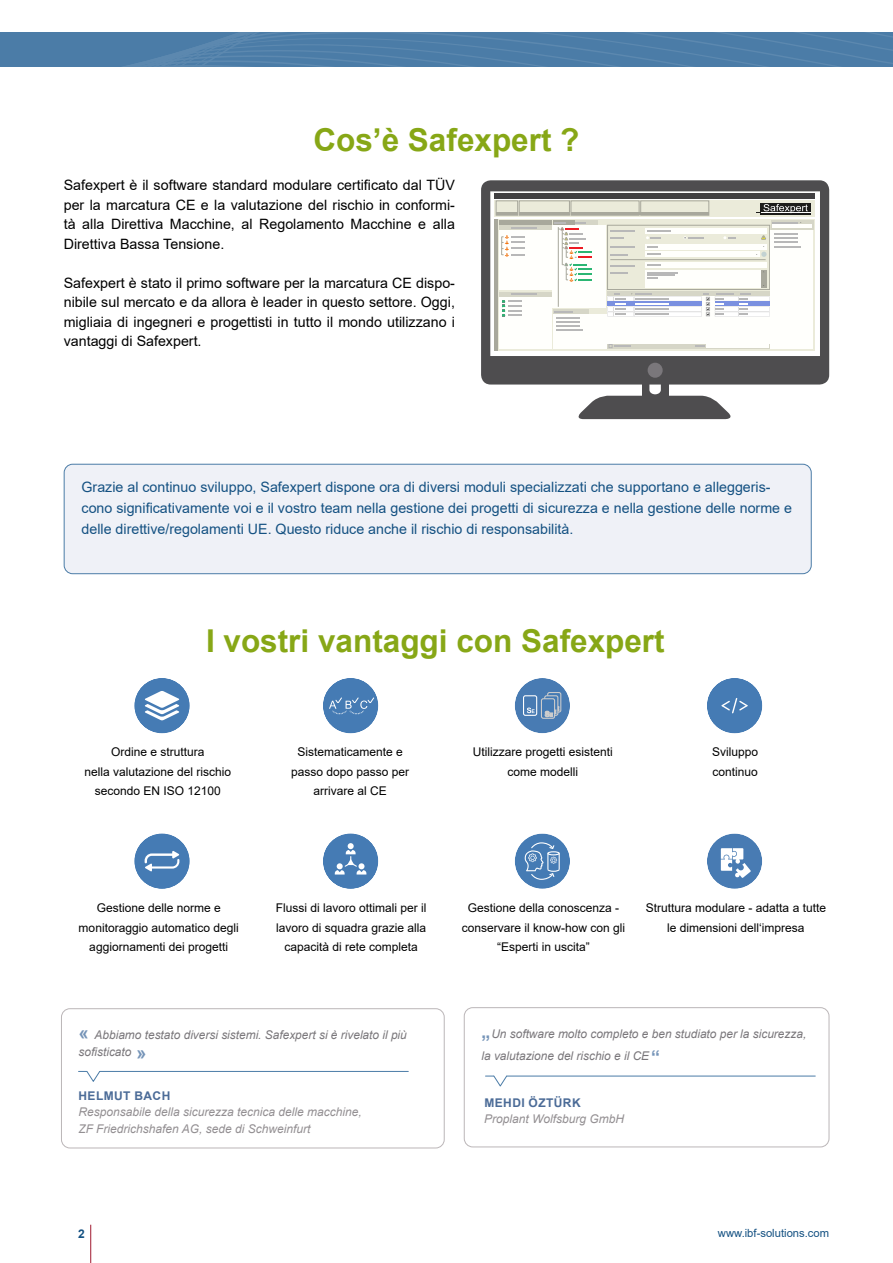
<style>
.page{position:relative;width:893px;height:1263px;background:#fff}
.page>*{position:absolute;margin:0;border:0;box-sizing:border-box;transform-origin:0 0}
.t1{font:700 31.5px "Arial";color:#87a716}
.t2{font:14.25px/19.5px "Arial";color:#000;text-align:justify}
.t3{font:14.25px/21px "Arial";color:#145182}
.t4{font:12px/19.5px "Arial";color:#000;text-align:center}
.t5{font:italic 12px/16.5px "Arial";color:#7a777b}
.t6{font:italic 12px/16.5px "Arial";color:#938f92}
.t7{font:700 12px "Arial";letter-spacing:.035em;color:#4b6b97}
.t8{font:700 12px "Arial";color:#145182}
.t9{font:11.25px "Arial";color:#145182}
.s1{font-weight:700;font-style:normal;font-size:18px;color:#7594b8}
</style>
<div class="page">
<hr style="left:90px;top:1225px;width:1px;height:38px;background:#a11930">
<svg style="left:0;top:32px;width:893px;height:35px"></svg>
<div style="left:61px;top:1008px;width:383px;height:140px;border:1px solid #bbb6b8;border-radius:9px"></div>
<hr style="left:100px;top:1071px;width:308px;height:1px;background:#4b7ca7">
<svg style="left:79px;top:1071px;width:21px;height:11px"></svg>
<div style="left:64px;top:464px;width:747px;height:110px;background:#eff1f7;border-radius:9px"></div>
<div style="left:64px;top:464px;width:748px;height:110px;border:1px solid #4b7ca7;border-radius:9px"></div>
<svg style="left:574px;top:384px;width:161px;height:35px"></svg>
<svg style="left:481px;top:180px;width:348px;height:204px;fill:#4e4d4f"></svg>
<div style="left:648px;top:363px;width:15px;height:15px;background:#7a777b;border-radius:50%"></div>
<div style="left:494px;top:219px;width:321px;height:131px;background:#ebebda"></div>
<div style="left:494px;top:200px;width:321px;height:17px;background:#ebebda"></div>
<div style="left:494px;top:193px;width:321px;height:6px;background:#414042"></div>
<div style="left:499px;top:225px;width:53px;height:65px;background:#fffffc"></div>
<div style="left:553px;top:225px;width:53px;height:82px;background:#fffffc"></div>
<div style="left:607px;top:296px;width:163px;height:48px;background:#fffffc"></div>
<div style="left:607px;top:225px;width:163px;height:65px;border:1px solid #a8a89c"></div>
<div style="left:553px;top:314px;width:53px;height:35px;background:#fffffc"></div>
<div style="left:499px;top:225px;width:10px;height:5px;background:#d6d6c7"></div>
<div style="left:510px;top:225px;width:42px;height:5px;background:#d6d6c7"></div>
<div style="left:574px;top:220px;width:24px;height:5px;background:#d6d6c7"></div>
<div style="left:553px;top:309px;width:35px;height:5px;background:#d6d6c7"></div>
<hr style="left:511px;top:227px;width:25px;height:2px;background:#b8b8b8">
<div style="left:771px;top:230px;width:42px;height:118px;background:#fffffc"></div>
<div style="left:771px;top:220px;width:42px;height:9px;background:#d6d6c7"></div>
<hr style="left:772px;top:222px;width:25px;height:2px;background:#b8b8b8">
<div style="left:499px;top:297px;width:53px;height:52px;background:#fffffc"></div>
<div style="left:499px;top:292px;width:10px;height:5px;background:#d6d6c7"></div>
<div style="left:510px;top:292px;width:42px;height:5px;background:#d6d6c7"></div>
<hr style="left:511px;top:293px;width:25px;height:2px;background:#b8b8b8">
<svg style="left:554px;top:311px;width:19px;height:2px"></svg>
<hr style="left:608px;top:344px;width:162px;height:4px;background:#d6d6c7">
<hr style="left:772px;top:224px;width:40px;height:4px;background:#fffffc">
<div style="left:645px;top:228px;width:122px;height:6px;background:#fffffc"></div>
<hr style="left:610px;top:230px;width:25px;height:2px;background:#b8b8b8">
<div style="left:645px;top:244px;width:121px;height:6px;background:#fffffc"></div>
<hr style="left:610px;top:246px;width:25px;height:2px;background:#b8b8b8">
<div style="left:645px;top:251px;width:115px;height:6px;background:#fffffc"></div>
<svg style="left:610px;top:254px;width:18px;height:2px"></svg>
<div style="left:645px;top:262px;width:121px;height:6px;background:#fffffc"></div>
<hr style="left:610px;top:265px;width:25px;height:2px;background:#b8b8b8">
<div style="left:645px;top:270px;width:116px;height:17px;background:#fffffc"></div>
<svg style="left:610px;top:272px;width:18px;height:2px"></svg>
<svg style="left:610px;top:237px;width:14px;height:2px"></svg>
<svg style="left:646px;top:236px;width:15px;height:3px"></svg>
<svg style="left:723px;top:236px;width:12px;height:3px"></svg>
<svg style="left:684px;top:236px;width:19px;height:3px"></svg>
<hr style="left:496px;top:212px;width:21px;height:3px;background:#a8a89c">
<div style="left:496px;top:201px;width:22px;height:15px;border:1px solid #a8a89c"></div>
<hr style="left:519px;top:212px;width:50px;height:3px;background:#a8a89c">
<div style="left:519px;top:201px;width:51px;height:15px;border:1px solid #a8a89c"></div>
<hr style="left:571px;top:212px;width:68px;height:3px;background:#a8a89c">
<div style="left:571px;top:201px;width:68px;height:15px;border:1px solid #a8a89c"></div>
<hr style="left:641px;top:212px;width:68px;height:3px;background:#a8a89c">
<div style="left:640px;top:201px;width:69px;height:15px;border:1px solid #a8a89c"></div>
<svg style="left:756px;top:246px;width:11px;height:11px"></svg>
<hr style="left:494px;top:219px;width:3px;height:131px;background:#a8a89c">
<div style="left:761px;top:270px;width:5px;height:17px;background:#a8a89c"></div>
<div style="left:553px;top:220px;width:21px;height:5px;background:#a8a89c"></div>
<div style="left:499px;top:220px;width:53px;height:5px;background:#a8a89c"></div>
<hr style="left:610px;top:259px;width:156px;height:1px;background:#a8a89c">
<hr style="left:558px;top:227px;width:1px;height:80px;background:#a8a89c">
<svg style="left:761px;top:235px;width:5px;height:4px"></svg>
<div style="left:761px;top:203px;width:50px;height:11px;background:#1d1d1b"></div>
<hr style="left:761px;top:212px;width:50px;height:1px;background:#fff">
<svg style="left:756px;top:204px;width:52px;height:9px"></svg>
<svg style="left:607px;top:285px;width:163px;height:32px"></svg>
<svg style="left:502px;top:300px;width:20px;height:17px"></svg>
<hr style="left:556px;top:317px;width:24px;height:2px;background:#b8b8b8">
<hr style="left:556px;top:325px;width:24px;height:2px;background:#b8b8b8">
<hr style="left:556px;top:329px;width:27px;height:2px;background:#b8b8b8">
<hr style="left:556px;top:321px;width:24px;height:2px;background:#b8b8b8">
<hr style="left:774px;top:233px;width:23px;height:2px;background:#b8b8b8">
<hr style="left:647px;top:230px;width:24px;height:2px;background:#b8b8b8">
<svg style="left:647px;top:246px;width:14px;height:9px"></svg>
<svg style="left:647px;top:264px;width:14px;height:2px"></svg>
<hr style="left:647px;top:272px;width:31px;height:2px;background:#b8b8b8">
<hr style="left:647px;top:274px;width:28px;height:2px;background:#b8b8b8">
<svg style="left:647px;top:277px;width:10px;height:2px"></svg>
<hr style="left:774px;top:241px;width:23px;height:2px;background:#b8b8b8">
<svg style="left:774px;top:246px;width:27px;height:1px"></svg>
<hr style="left:774px;top:237px;width:23px;height:2px;background:#b8b8b8">
<svg style="left:609px;top:344px;width:22px;height:4px"></svg>
<hr style="left:706px;top:344px;width:63px;height:4px;background:#fffffc">
<svg style="left:695px;top:345px;width:10px;height:2px"></svg>
<svg style="left:501px;top:235px;width:24px;height:21px"></svg>
<svg style="left:555px;top:222px;width:37px;height:60px"></svg>
<svg style="left:134px;top:678px;width:56px;height:55px"></svg>
<svg style="left:323px;top:678px;width:55px;height:55px"></svg>
<svg style="left:515px;top:678px;width:55px;height:55px"></svg>
<div style="left:707px;top:678px;width:55px;height:55px;background:#457bb4;border-radius:50%"></div>
<svg style="left:721px;top:698px;width:27px;height:16px"></svg>
<div style="left:515px;top:833px;width:55px;height:56px;background:#457bb4;border-radius:50%"></div>
<svg style="left:525px;top:842px;width:35px;height:38px"></svg>
<div style="left:707px;top:833px;width:55px;height:56px;background:#487bb3;border-radius:50%"></div>
<svg style="left:721px;top:848px;width:30px;height:30px"></svg>
<div style="left:134px;top:833px;width:56px;height:56px;background:#457bb4;border-radius:50%"></div>
<svg style="left:145px;top:851px;width:34px;height:21px"></svg>
<div style="left:323px;top:833px;width:55px;height:56px;background:#457bb4;border-radius:50%"></div>
<svg style="left:335px;top:843px;width:31px;height:31px"></svg>
<div style="left:464px;top:1007px;width:365px;height:140px;border:1px solid #bbb6b8;border-radius:9px"></div>
<hr style="left:507px;top:1076px;width:308px;height:1px;background:#4b7ca7">
<svg style="left:485px;top:1075px;width:22px;height:12px"></svg>
<h1 class="t1" style="left:313px;top:117px;width:268px">Cos’è Safexpert ?</h1>
<p class="t2" style="left:64px;top:176px;width:393px">Safexpert è il software standard modulare certificato dal TÜV per la marcatura CE e la valutazione del rischio in conformi&shy;tà alla Direttiva Macchine, al Regolamento Macchine e alla Direttiva Bassa Tensione.</p>
<p class="t2" style="left:64px;top:273px;width:393px">Safexpert è stato il primo software per la marcatura CE dispo&shy;nibile sul mercato e da allora è leader in questo settore. Oggi, migliaia di ingegneri e progettisti in tutto il mondo utilizzano i vantaggi di Safexpert.</p>
<p class="t3" style="left:82px;top:476px;width:712px">Grazie al continuo sviluppo, Safexpert dispone ora di diversi moduli specializzati che supportano e alleggeris&shy;cono significativamente voi e il vostro team nella gestione dei progetti di sicurezza e nella gestione delle norme e delle direttive/regolamenti UE. Questo riduce anche il rischio di responsabilità.</p>
<h1 class="t1" style="left:206px;top:618px;width:460px">I vostri vantaggi con Safexpert</h1>
<p class="t4" style="left:84px;top:742px;width:148px">Ordine e struttura<br>nella valutazione del rischio secondo EN ISO 12100</p>
<p class="t4" style="left:291px;top:742px;width:120px">Sistematicamente e passo dopo passo per arrivare al CE</p>
<p class="t4" style="left:473px;top:742px;width:142px">Utilizzare progetti esistenti come modelli</p>
<p class="t4" style="left:712px;top:742px;width:48px;text-align:left">Sviluppo continuo</p>
<p class="t4" style="left:79px;top:898px;width:162px">Gestione delle norme e monitoraggio automatico degli aggiornamenti dei progetti</p>
<p class="t4" style="left:276px;top:898px;width:152px">Flussi di lavoro ottimali per il lavoro di squadra grazie alla capacità di rete completa</p>
<p class="t4" style="left:462px;top:898px;width:165px">Gestione della conoscenza - conservare il know-how con gli “Esperti in uscita”</p>
<p class="t4" style="left:646px;top:898px;width:182px">Struttura modulare - adatta a tutte le dimensioni dell‘impresa</p>
<p class="t5" style="left:79px;top:1027px;width:330px"><span class="s1">«</span> Abbiamo testato diversi sistemi. Safexpert si è rivelato il più sofisticato <span class="s1">»</span></p>
<p class="t7" style="left:79px;top:1087px;width:93px">HELMUT BACH</p>
<p class="t6" style="left:78px;top:1104px;width:285px">Responsabile della sicurezza tecnica delle macchine,<br>ZF Friedrichshafen AG, sede di Schweinfurt</p>
<p class="t5" style="left:481px;top:1023px;width:326px;line-height:22.5px"><span class="s1">„</span>Un software molto completo e ben studiato per la sicurezza, la valutazione del rischio e il CE <span class="s1">“</span></p>
<p class="t7" style="left:484px;top:1094px;width:98px">MEHDI ÖZTÜRK</p>
<p class="t6" style="left:484px;top:1111px;width:142px">Proplant Wolfsburg GmbH</p>
<p class="t8" style="left:78px;top:1225px;width:8px">2</p>
<p class="t9" style="left:718px;top:1225px;width:113px">www.ibf-solutions.com</p>
</div>
